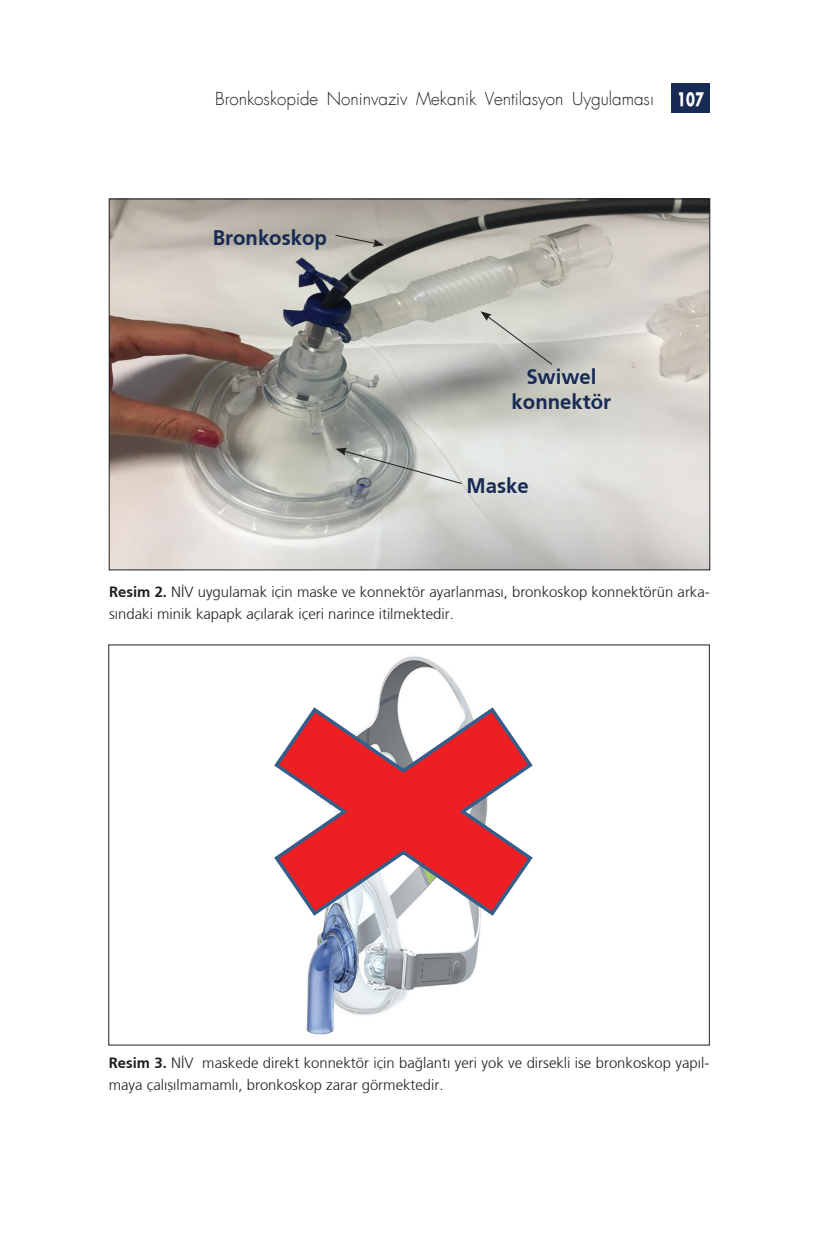
<style>
.page{position:relative;width:819px;height:1241px;background:#fff}
.page>*{position:absolute;margin:0;border:0;box-sizing:border-box;transform-origin:0 0}
.t1{font:700 21px/25.2px "Frutiger";color:#172a54;text-align:center}
.t2{font:700 17.85px "Futura";color:#fff;scale:.72 1}
.t3{font:300 17.5px "Futura";color:#231f20}
.t4{font:300 14.88px/21.9px "Frutiger";color:#231f20}
.s1{font-weight:700}
</style>
<div class="page">
<div style="left:671px;top:83px;width:38px;height:30px;background:#172a54"></div>
<img style="left:111px;top:200px;width:597px;height:368px">
<svg style="left:480px;top:311px;width:73px;height:54px;background:#c3c4be"></svg>
<svg style="left:334px;top:234px;width:50px;height:13px"></svg>
<svg style="left:335px;top:447px;width:127px;height:37px;background:#b9bdb8"></svg>
<img style="left:306px;top:656px;width:175px;height:379px">
<svg style="left:274px;top:705px;width:259px;height:212px"></svg>
<p class="t3" style="left:215px;top:87px;width:440px">Bronkoskopide Noninvaziv Mekanik Ventilasyon Uygulaması</p>
<p class="t2" style="left:677px;top:86px;width:38px">107</p>
<h1 class="t1" style="left:213px;top:225px;width:116px">Bronkoskop</h1>
<h1 class="t1" style="left:511px;top:364px;width:101px">Swiwel konnektör</h1>
<h1 class="t1" style="left:466px;top:473px;width:64px">Maske</h1>
<p class="t4" style="left:109px;top:580px;width:602px"><span class="s1">Resim 2.</span> NİV uygulamak için maske ve konnektör ayarlanması, bronkoskop konnektörün arka&shy;sındaki minik kapapk açılarak içeri narince itilmektedir.</p>
<p class="t4" style="left:109px;top:1051px;width:602px"><span class="s1">Resim 3.</span> NİV maskede direkt konnektör için bağlantı yeri yok ve dirsekli ise bronkoskop yapıl&shy;maya çalışılmamamlı, bronkoskop zarar görmektedir.</p>
</div>
